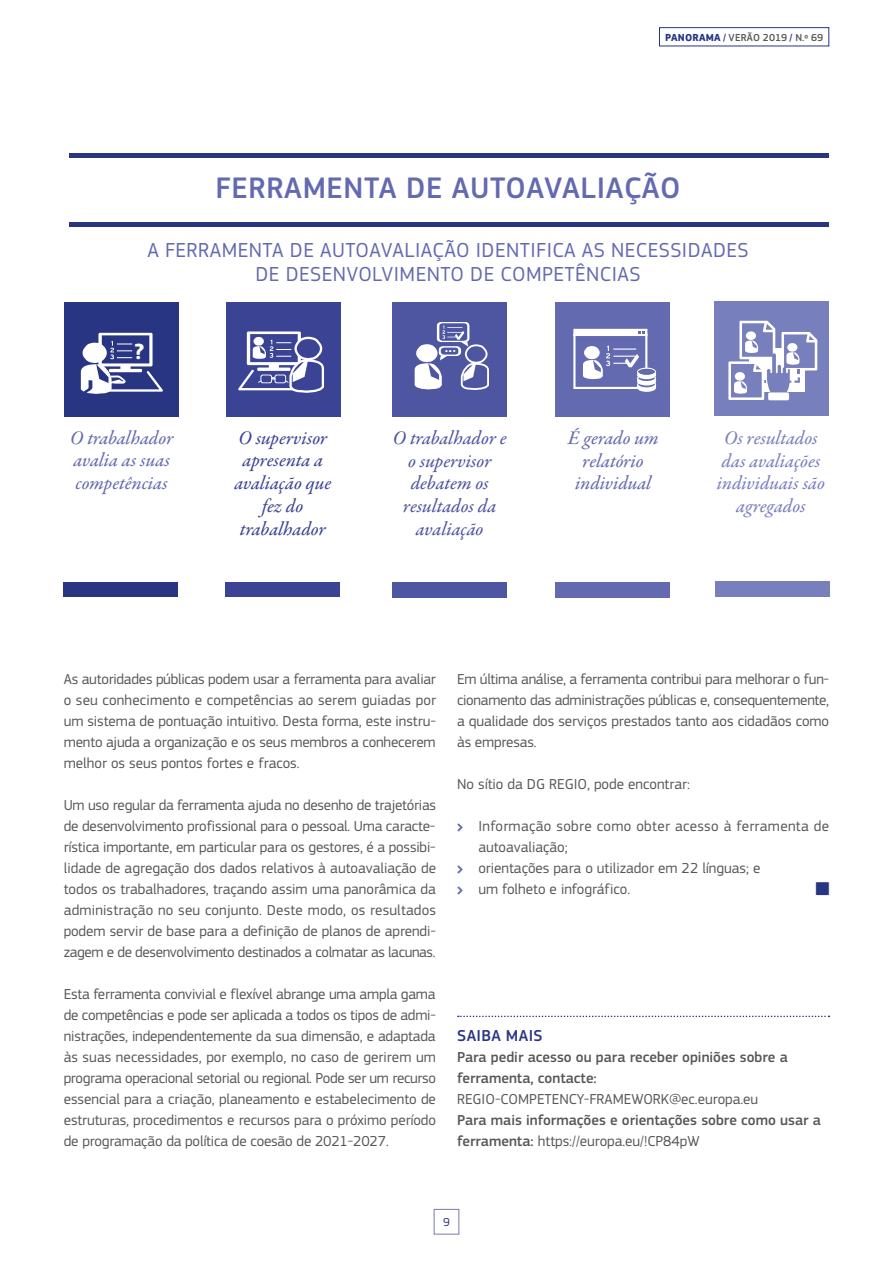
<style>
.page{position:relative;width:893px;height:1263px;background:#fff}
.page>*{position:absolute;margin:0;border:0;box-sizing:border-box;transform-origin:0 0}
.t1{font:500 30.9px "EC Square Sans Pro";letter-spacing:.02em;color:#636aaf}
.t2{font:700 22.95px "EC Square Sans Pro";color:#fff}
.t3{font:21.15px/24px "EC Square Sans Pro";letter-spacing:.02em;color:#636aaf;text-align:center}
.t4{font:19.5px/22.8px "Garamond Premr Pro Med It";letter-spacing:-.005em;color:#636aaf}
.t5{font:19.5px/22.8px "Garamond Premr Pro Med It";letter-spacing:-.005em;color:#4e55a1;text-align:center}
.t6{font:19.5px/22.8px "Garamond Premr Pro Med It";color:#3b4395;text-align:center}
.t7{font:19.5px/22.8px "Garamond Premr Pro Med It";color:#787fbd;text-align:center}
.t8{font:500 16.5px "EC Square Sans Pro";letter-spacing:.02em;color:#283583}
.t9{font:15px/21px "EC Square Sans Pro";color:#575756;text-align:justify}
.t10{font:500 15px/21px "EC Square Sans Pro";color:#575756}
.t11{font:12px "EC Square Sans Pro";color:#283583}
.t12{font:500 10.5px "EC Square Sans Pro";letter-spacing:.005em;color:#575756}
.s1{font-weight:700;color:#283583}
.s2{color:#283583}
.s3{font-weight:400}
</style>
<div class="page">
<div style="left:434px;top:1209px;width:25px;height:25px;border:1px solid #7b78b1"></div>
<div style="left:659px;top:27px;width:170px;height:19px;border:1px solid #283583"></div>
<svg style="left:458px;top:1015px;width:371px;height:2px"></svg>
<div style="left:65px;top:302px;width:114px;height:114px;background:#283583"></div>
<div style="left:226px;top:302px;width:114px;height:114px;background:#3b4395"></div>
<div style="left:393px;top:302px;width:114px;height:114px;background:#4e55a1"></div>
<div style="left:555px;top:302px;width:114px;height:114px;background:#636aaf"></div>
<div style="left:715px;top:301px;width:114px;height:115px;background:#787fbd"></div>
<div style="left:573px;top:333px;width:74px;height:56px;border:2px solid #fff"></div>
<div style="left:574px;top:330px;width:72px;height:5px;background:#fff"></div>
<div style="left:573px;top:329px;width:74px;height:7px;border:2px solid #fff"></div>
<svg style="left:583px;top:346px;width:73px;height:46px"></svg>
<svg style="left:638px;top:331px;width:7px;height:3px"></svg>
<svg style="left:728px;top:321px;width:89px;height:79px"></svg>
<svg style="left:238px;top:331px;width:86px;height:62px"></svg>
<svg style="left:81px;top:333px;width:82px;height:61px"></svg>
<svg style="left:415px;top:322px;width:74px;height:68px"></svg>
<hr style="left:69px;top:153px;width:760px;height:4px;background:#283583">
<div style="left:69px;top:222px;width:760px;height:5px;background:#283583"></div>
<div style="left:63px;top:582px;width:115px;height:14px;background:#283583"></div>
<div style="left:225px;top:582px;width:115px;height:15px;background:#3b4395"></div>
<div style="left:392px;top:583px;width:115px;height:15px;background:#4e55a1"></div>
<div style="left:555px;top:582px;width:115px;height:16px;background:#636aaf"></div>
<div style="left:715px;top:582px;width:115px;height:15px;background:#787fbd"></div>
<p class="t12" style="left:665px;top:31px;width:159px"><span class="s1">PANORAMA</span> <span class="s2">/</span> VERÃO 2019 <span class="s2">/</span> N.º 69</p>
<h1 class="t1" style="left:216px;top:170px;width:466px">FERRAMENTA DE AUTOAVALIAÇÃO</h1>
<h3 class="t3" style="left:147px;top:238px;width:603px">A FERRAMENTA DE AUTOAVALIAÇÃO IDENTIFICA AS NECESSIDADES<br>DE DESENVOLVIMENTO DE COMPETÊNCIAS</h3>
<h2 class="t2" style="left:135px;top:338px;width:11px">?</h2>
<h3 class="t4" style="left:70px;top:427px;width:105px">O trabalhador avalia as suas competências</h3>
<h3 class="t6" style="left:234px;top:427px;width:98px">O supervisor apresenta a avaliação que fez do trabalhador</h3>
<h3 class="t5" style="left:393px;top:427px;width:115px">O trabalhador e o supervisor debatem os resultados da avaliação</h3>
<h3 class="t4" style="left:568px;top:427px;width:92px;text-align:center">É gerado um relatório individual</h3>
<h3 class="t7" style="left:717px;top:427px;width:110px">Os resultados das avaliações individuais são agregados</h3>
<p class="t9" style="left:64px;top:669px;width:374px">As autoridades públicas podem usar a ferramenta para avaliar o seu conhecimento e competências ao serem guiadas por um sistema de pontuação intuitivo. Desta forma, este instru&shy;mento ajuda a organização e os seus membros a conhecerem melhor os seus pontos fortes e fracos.</p>
<p class="t9" style="left:64px;top:795px;width:374px">Um uso regular da ferramenta ajuda no desenho de trajetórias de desenvolvimento profissional para o pessoal. Uma caracte&shy;rística importante, em particular para os gestores, é a possibi&shy;lidade de agregação dos dados relativos à autoavaliação de todos os trabalhadores, traçando assim uma panorâmica da administração no seu conjunto. Deste modo, os resultados podem servir de base para a definição de planos de aprendi&shy;zagem e de desenvolvimento destinados a colmatar as lacunas.</p>
<p class="t9" style="left:64px;top:984px;width:374px">Esta ferramenta convivial e flexível abrange uma ampla gama de competências e pode ser aplicada a todos os tipos de admi&shy;nistrações, independentemente da sua dimensão, e adaptada às suas necessidades, por exemplo, no caso de gerirem um programa operacional setorial ou regional. Pode ser um recurso essencial para a criação, planeamento e estabelecimento de estruturas, procedimentos e recursos para o próximo período de programação da política de coesão de 2021-2027.</p>
<p class="t9" style="left:457px;top:669px;width:374px">Em última análise, a ferramenta contribui para melhorar o fun&shy;cionamento das administrações públicas e, consequentemente, a qualidade dos serviços prestados tanto aos cidadãos como às empresas.</p>
<p class="t9" style="left:457px;top:774px;width:234px">No sítio da DG REGIO, pode encontrar:</p>
<p class="t9" style="left:478px;top:816px;width:352px;text-align:left">Informação sobre como obter acesso à ferramenta de autoavaliação;<br>orientações para o utilizador em 22 línguas; e<br>um folheto e infográfico.</p>
<p class="t8" style="left:457px;top:1026px;width:87px">SAIBA MAIS</p>
<p class="t10" style="left:457px;top:1047px;width:332px">Para pedir acesso ou para receber opiniões sobre a ferramenta, contacte:</p>
<p class="t9" style="left:457px;top:1089px;width:303px">REGIO-COMPETENCY-FRAMEWORK@ec.europa.eu</p>
<p class="t10" style="left:457px;top:1110px;width:365px">Para mais informações e orientações sobre como usar a ferramenta: <span class="s3">https://europa.eu/!CP84pW</span></p>
<p class="t11" style="left:443px;top:1215px;width:8px">9</p>
</div>
